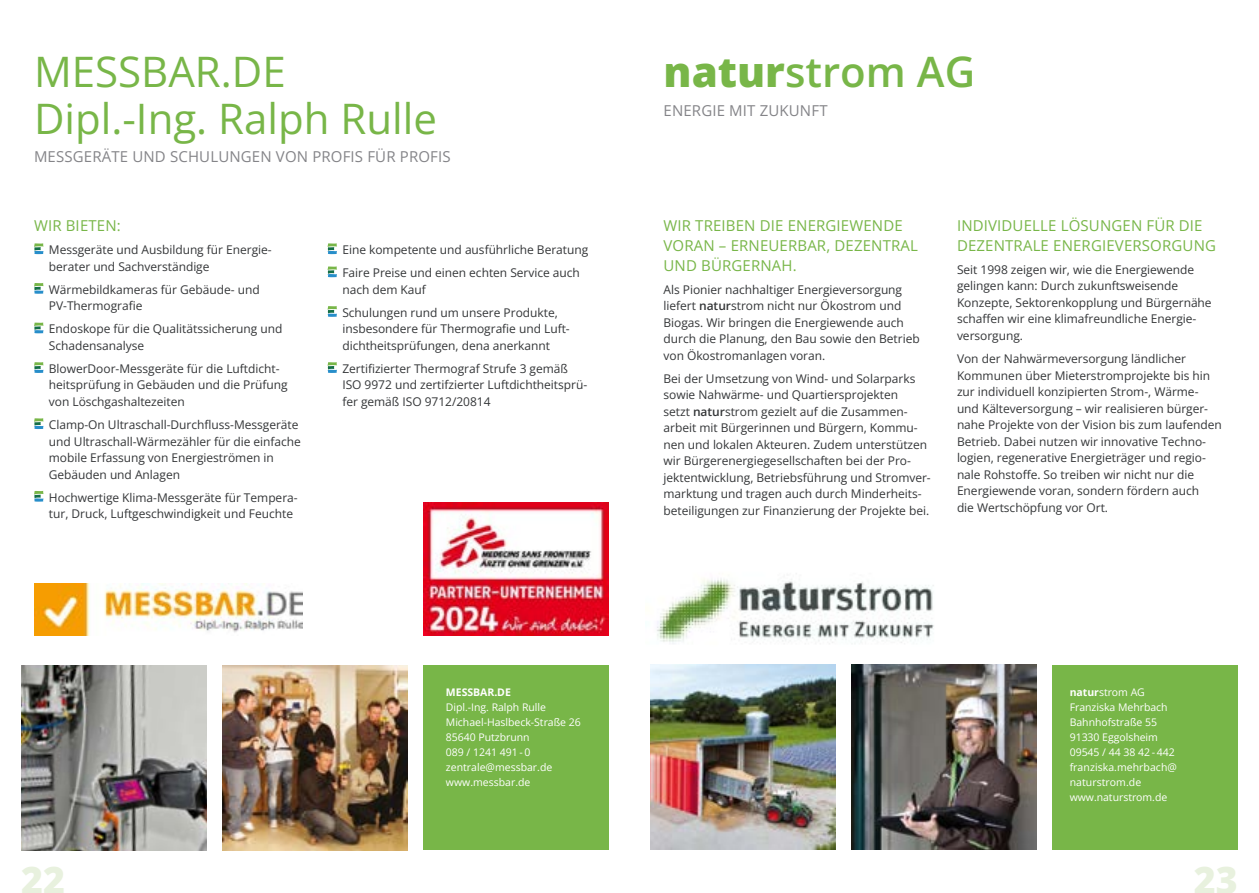
<style>
.page{position:relative;width:1259px;height:893px;background:#fff}
.page>*{position:absolute;margin:0;border:0;box-sizing:border-box;transform-origin:0 0}
.t1{font:42px/46.2px "Open Sans";color:#78b648}
.t2{font:600 42px "Open Sans";color:#78b648}
.t3{font:800 37.5px "Open Sans";color:#e8f1de}
.t4{font:15px/19.8px "Open Sans";letter-spacing:.01em;color:#78b648}
.t5{font:15px "Open Sans";letter-spacing:.01em;color:#848488}
.t6{font:12px/16.5px "Open Sans";letter-spacing:-.005em;color:#343638}
.t7{font:10.5px/15px "Open Sans";letter-spacing:-.005em;color:#fff}
.t8{font:700 10.5px "Open Sans";letter-spacing:-.005em;color:#fff}
.s1{font-weight:800}
.s2{font-weight:600}
.s3{font-weight:700}
</style>
<div class="page">
<img style="left:35px;top:583px;width:267px;height:53px">
<svg style="left:34px;top:243px;width:10px;height:12px"></svg>
<svg style="left:34px;top:283px;width:10px;height:11px"></svg>
<svg style="left:34px;top:322px;width:10px;height:12px"></svg>
<svg style="left:34px;top:362px;width:10px;height:11px"></svg>
<svg style="left:34px;top:418px;width:10px;height:11px"></svg>
<svg style="left:34px;top:491px;width:10px;height:11px"></svg>
<img style="left:21px;top:665px;width:185px;height:185px">
<img style="left:222px;top:665px;width:185px;height:185px">
<div style="left:423px;top:665px;width:185px;height:185px;background:#78b648"></div>
<svg style="left:327px;top:243px;width:10px;height:12px"></svg>
<svg style="left:327px;top:266px;width:10px;height:12px"></svg>
<svg style="left:327px;top:306px;width:10px;height:11px"></svg>
<svg style="left:327px;top:362px;width:10px;height:11px"></svg>
<img style="left:423px;top:502px;width:185px;height:134px">
<img style="left:657px;top:579px;width:277px;height:65px">
<div style="left:1052px;top:665px;width:185px;height:185px;background:#78b648"></div>
<img style="left:651px;top:664px;width:185px;height:185px">
<img style="left:851px;top:664px;width:185px;height:185px">
<h1 class="t1" style="left:34px;top:48px;width:404px">MESSBAR.DE<br>Dipl.-Ing. Ralph Rulle</h1>
<p class="t5" style="left:34px;top:146px;width:418px">MESSGERÄTE UND SCHULUNGEN VON PROFIS FÜR PROFIS</p>
<p class="t4" style="left:34px;top:215px;width:88px">WIR BIETEN:</p>
<p class="t6" style="left:49px;top:241px;width:224px">Messgeräte und Ausbildung für Energie&shy;berater und Sachverständige</p>
<p class="t6" style="left:49px;top:281px;width:212px">Wärmebildkameras für Gebäude- und<br>PV-Thermografie</p>
<p class="t6" style="left:49px;top:320px;width:235px">Endoskope für die Qualitätssicherung und<br>Schadensanalyse</p>
<p class="t6" style="left:49px;top:360px;width:240px">BlowerDoor-Messgeräte für die Luftdicht&shy;heitsprüfung in Gebäuden und die Prüfung von Löschgashaltezeiten</p>
<p class="t6" style="left:49px;top:416px;width:253px">Clamp-On Ultraschall-Durchfluss-Messgeräte und Ultraschall-Wärmezähler für die einfache mobile Erfassung von Energieströmen in Gebäuden und Anlagen</p>
<p class="t6" style="left:49px;top:489px;width:250px">Hochwertige Klima-Messgeräte für Tempera&shy;tur, Druck, Luftgeschwindigkeit und Feuchte</p>
<p class="t6" style="left:342px;top:238px;width:247px;line-height:23.1px">Eine kompetente und ausführliche Beratung<br>Faire Preise und einen echten Service auch</p>
<p class="t6" style="left:342px;top:277px;width:217px;line-height:23.1px">nach dem Kauf<br>Schulungen rund um unsere Produkte,</p>
<p class="t6" style="left:342px;top:320px;width:229px">insbesondere für Thermografie und Luft&shy;dichtheitsprüfungen, dena anerkannt</p>
<p class="t6" style="left:342px;top:360px;width:246px">Zertifizierter Thermograf Strufe 3 gemäß<br>ISO 9972 und zertifzierter Luftdichtheitsprü&shy;fer gemäß ISO 9712/20814</p>
<h2 class="t3" style="left:21px;top:855px;width:45px">22</h2>
<p class="t8" style="left:446px;top:685px;width:66px">MESSBAR.DE</p>
<p class="t7" style="left:446px;top:699px;width:136px">Dipl.-Ing. Ralph Rulle<br>Michael-Haslbeck-Straße 26<br>85640 Putzbrunn<br>089 / 1241 491 - 0 zentrale@messbar.de www.messbar.de</p>
<h1 class="t2" style="left:663px;top:43px;width:313px"><span class="s1">natur</span>strom AG</h1>
<p class="t5" style="left:663px;top:100px;width:166px">ENERGIE MIT ZUKUNFT</p>
<p class="t4" style="left:663px;top:215px;width:256px">WIR TREIBEN DIE ENERGIEWENDE<br>VORAN – ERNEUERBAR, DEZENTRAL<br>UND BÜRGERNAH.</p>
<p class="t6" style="left:663px;top:281px;width:258px">Als Pionier nachhaltiger Energieversorgung liefert <span class="s2">natur</span>strom nicht nur Ökostrom und Biogas. Wir bringen die Energiewende auch durch die Planung, den Bau sowie den Betrieb von Ökostromanlagen voran.</p>
<p class="t6" style="left:663px;top:370px;width:269px">Bei der Umsetzung von Wind- und Solarparks sowie Nahwärme- und Quartiersprojekten<br>setzt <span class="s2">natur</span>strom gezielt auf die Zusammen&shy;arbeit mit Bürgerinnen und Bürgern, Kommu&shy;nen und lokalen Akteuren. Zudem unterstützen wir Bürgerenergiegesellschaften bei der Pro&shy;jektentwicklung, Betriebsführung und Stromver&shy;marktung und tragen auch durch Minderheits&shy;beteiligungen zur Finanzierung der Projekte bei.</p>
<p class="t4" style="left:957px;top:215px;width:260px">INDIVIDUELLE LÖSUNGEN FÜR DIE<br>DEZENTRALE ENERGIEVERSORGUNG</p>
<p class="t6" style="left:957px;top:261px;width:256px">Seit 1998 zeigen wir, wie die Energiewende gelingen kann: Durch zukunftsweisende Konzepte, Sektorenkopplung und Bürgernähe schaffen wir eine klimafreundliche Energie&shy;versorgung.</p>
<p class="t6" style="left:957px;top:350px;width:266px">Von der Nahwärmeversorgung ländlicher Kommunen über Mieterstromprojekte bis hin zur individuell konzipierten Strom-, Wärme&shy;und Kälteversorgung – wir realisieren bürger&shy;nahe Projekte von der Vision bis zum laufenden Betrieb. Dabei nutzen wir innovative Techno&shy;logien, regenerative Energieträger und regio&shy;nale Rohstoffe. So treiben wir nicht nur die Energiewende voran, sondern fördern auch<br>die Wertschöpfung vor Ort.</p>
<p class="t7" style="left:1069px;top:684px;width:109px"><span class="s3">natur</span>strom AG<br>Franziska Mehrbach<br>Bahnhofstraße 55<br>91330 Eggolsheim<br>09545 / 44 38 42 - 442 franziska.mehrbach@ naturstrom.de www.naturstrom.de</p>
<h2 class="t3" style="left:1193px;top:855px;width:45px">23</h2>
</div>
